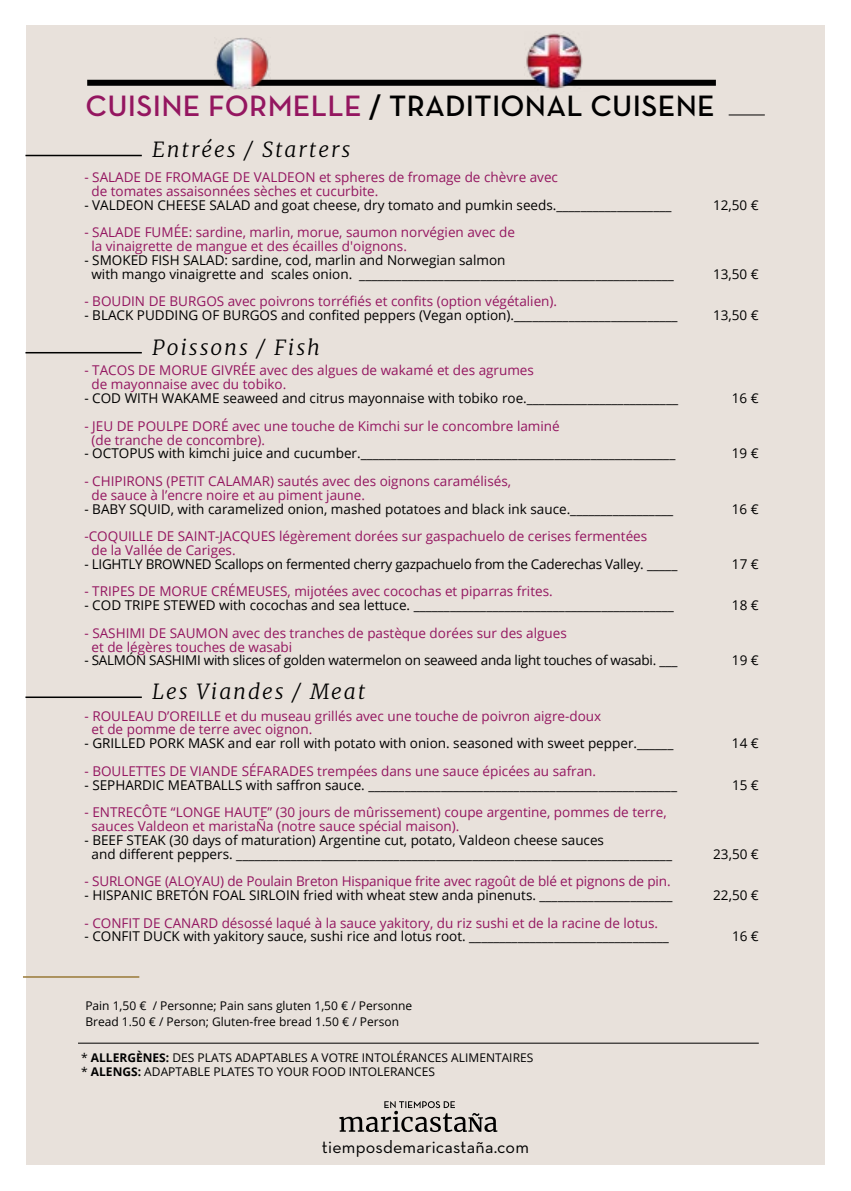
<style>
.page{position:relative;width:851px;height:1191px;background:#fff}
.page>*{position:absolute;margin:0;border:0;box-sizing:border-box;transform-origin:0 0}
.t1{font:600 30px "Neutra Text";letter-spacing:.01em;color:#000}
.t2{font:italic 300 21px "Merriweather";letter-spacing:.09em;color:#000}
.t3{font:18px "Neutra Text";letter-spacing:.01em;color:#000}
.t4{font:13.5px/13.8px "Open Sans";color:#941660}
.t5{font:13.5px/13.8px "Open Sans";color:#000}
.t6{font:13.5px "Open Sans";letter-spacing:-.02em;color:#000}
.t7{font:12px/16.5px "Open Sans";color:#000}
.s1{color:#941660}
.s2{font-weight:700}
</style>
<div class="page">
<div style="left:26px;top:26px;width:798px;height:1139px;background:#e8e1db"></div>
<hr style="left:78px;top:1042px;width:680px;height:1px;background:#000">
<svg style="left:339px;top:1101px;width:158px;height:31px"></svg>
<hr style="left:728px;top:115px;width:36px;height:1px;background:#000">
<div style="left:87px;top:80px;width:628px;height:6px;background:#000"></div>
<hr style="left:23px;top:976px;width:116px;height:1px;background:#997938">
<hr style="left:25px;top:155px;width:117px;height:1px;background:#000">
<hr style="left:25px;top:352px;width:117px;height:1px;background:#000">
<hr style="left:25px;top:696px;width:117px;height:2px;background:#000">
<img style="left:214px;top:38px;width:56px;height:52px">
<img style="left:524px;top:33px;width:65px;height:57px">
<h1 class="t1" style="left:85px;top:87px;width:630px"><span class="s1">CUISINE FORMELLE</span> / TRADITIONAL CUISENE</h1>
<h2 class="t2" style="left:152px;top:134px;width:199px">Entrées / Starters</h2>
<p class="t4" style="left:91px;top:170px;width:468px;text-indent:-7px">- SALADE DE FROMAGE DE VALDEON et spheres de fromage de chèvre avec de tomates assaisonnées sèches et cucurbite.</p>
<p class="t5" style="left:84px;top:198px;width:588px">- VALDEON CHEESE SALAD and goat cheese, dry tomato and pumkin seeds.___________________</p>
<p class="t5" style="left:713px;top:198px;width:47px">12,50 €</p>
<p class="t4" style="left:91px;top:225px;width:425px;text-indent:-7px">- SALADE FUMÉE: sardine, marlin, morue, saumon norvégien avec de la vinaigrette de mangue et des écailles d'oignons.</p>
<p class="t5" style="left:91px;top:253px;width:584px;text-indent:-7px">- SMOKED FISH SALAD: sardine, cod, marlin and Norwegian salmon<br>with mango vinaigrette and scales onion. ____________________________________________________</p>
<p class="t5" style="left:713px;top:267px;width:47px">13,50 €</p>
<p class="t4" style="left:84px;top:294px;width:474px">- BOUDIN DE BURGOS avec poivrons torréfiés et confits (option végétalien).</p>
<p class="t5" style="left:84px;top:308px;width:594px">- BLACK PUDDING OF BURGOS and confited peppers (Vegan option).___________________________</p>
<p class="t5" style="left:713px;top:308px;width:47px">13,50 €</p>
<p class="t4" style="left:91px;top:363px;width:444px;text-indent:-7px">- TACOS DE MORUE GIVRÉE avec des algues de wakamé et des agrumes de mayonnaise avec du tobiko.</p>
<p class="t5" style="left:84px;top:391px;width:595px">- COD WITH WAKAME seaweed and citrus mayonnaise with tobiko roe._________________________</p>
<p class="t5" style="left:731px;top:391px;width:28px">16 €</p>
<p class="t4" style="left:91px;top:418px;width:470px;text-indent:-7px">- JEU DE POULPE DORÉ avec une touche de Kimchi sur le concombre laminé (de tranche de concombre).</p>
<p class="t5" style="left:84px;top:446px;width:592px">- OCTOPUS with kimchi juice and cucumber.____________________________________________________</p>
<p class="t5" style="left:731px;top:446px;width:28px">19 €</p>
<p class="t4" style="left:91px;top:474px;width:421px;text-indent:-7px">- CHIPIRONS (PETIT CALAMAR) sautés avec des oignons caramélisés, de sauce à l’encre noire et au piment jaune.</p>
<p class="t5" style="left:84px;top:501px;width:590px">- BABY SQUID, with caramelized onion, mashed potatoes and black ink sauce._________________</p>
<p class="t5" style="left:731px;top:501px;width:28px">16 €</p>
<p class="t4" style="left:91px;top:529px;width:557px;text-indent:-7px">-COQUILLE DE SAINT-JACQUES légèrement dorées sur gaspachuelo de cerises fermentées de la Vallée de Cariges.</p>
<p class="t6" style="left:84px;top:554px;width:594px">- LIGHTLY BROWNED Scallops on fermented cherry gazpachuelo from the Caderechas Valley. _____</p>
<p class="t5" style="left:731px;top:556px;width:28px">17 €</p>
<p class="t4" style="left:84px;top:584px;width:469px">- TRIPES DE MORUE CRÉMEUSES, mijotées avec cocochas et piparras frites.</p>
<p class="t5" style="left:84px;top:598px;width:591px">- COD TRIPE STEWED with cocochas and sea lettuce. ___________________________________________</p>
<p class="t5" style="left:731px;top:598px;width:28px">18 €</p>
<p class="t4" style="left:91px;top:625px;width:477px;text-indent:-7px">- SASHIMI DE SAUMON avec des tranches de pastèque dorées sur des algues et de légères touches de wasabi</p>
<p class="t6" style="left:84px;top:651px;width:594px">- SALMÓN SASHIMI with slices of golden watermelon on seaweed anda light touches of wasabi. ___</p>
<p class="t5" style="left:731px;top:653px;width:28px">19 €</p>
<h2 class="t2" style="left:152px;top:332px;width:169px">Poissons / Fish</h2>
<h2 class="t2" style="left:152px;top:676px;width:214px">Les Viandes / Meat</h2>
<p class="t4" style="left:91px;top:708px;width:511px;text-indent:-7px">- ROULEAU D’OREILLE et du museau grillés avec une touche de poivron aigre-doux et de pomme de terre avec oignon.</p>
<p class="t5" style="left:84px;top:736px;width:590px">- GRILLED PORK MASK and ear roll with potato with onion. seasoned with sweet pepper.______</p>
<p class="t5" style="left:731px;top:736px;width:28px">14 €</p>
<p class="t4" style="left:84px;top:763px;width:513px">- BOULETTES DE VIANDE SÉFARADES trempées dans une sauce épicées au safran.</p>
<p class="t5" style="left:84px;top:777px;width:594px">- SEPHARDIC MEATBALLS with saffron sauce. ___________________________________________________</p>
<p class="t5" style="left:731px;top:777px;width:28px">15 €</p>
<p class="t4" style="left:91px;top:805px;width:576px;text-indent:-7px">- ENTRECÔTE “LONGE HAUTE” (30 jours de mûrissement) coupe argentine, pommes de terre, sauces Valdeon et maristaÑa (notre sauce spécial maison).</p>
<p class="t5" style="left:91px;top:832px;width:582px;text-indent:-7px">- BEEF STEAK (30 days of maturation) Argentine cut, potato, Valdeon cheese sauces<br>and different peppers. ________________________________________________________________________</p>
<p class="t5" style="left:713px;top:846px;width:47px">23,50 €</p>
<p class="t4" style="left:84px;top:874px;width:587px">- SURLONGE (ALOYAU) de Poulain Breton Hispanique frite avec ragoût de blé et pignons de pin.</p>
<p class="t5" style="left:84px;top:888px;width:589px">- HISPANIC BRETÓN FOAL SIRLOIN fried with wheat stew anda pinenuts. ______________________</p>
<p class="t5" style="left:713px;top:888px;width:47px">22,50 €</p>
<p class="t4" style="left:84px;top:915px;width:575px">- CONFIT DE CANARD désossé laqué à la sauce yakitory, du riz sushi et de la racine de lotus.</p>
<p class="t5" style="left:84px;top:929px;width:586px">- CONFIT DUCK with yakitory sauce, sushi rice and lotus root. _________________________________</p>
<p class="t5" style="left:731px;top:929px;width:28px">16 €</p>
<p class="t7" style="left:85px;top:996px;width:328px">Pain 1,50 € / Personne; Pain sans gluten 1,50 € / Personne<br>Bread 1.50 € / Person; Gluten-free bread 1.50 € / Person</p>
<p class="t7" style="left:81px;top:1049px;width:453px;line-height:14.4px">* <span class="s2">ALLERGÈNES:</span> DES PLATS ADAPTABLES A VOTRE INTOLÉRANCES ALIMENTAIRES * <span class="s2">ALENGS:</span> ADAPTABLE PLATES TO YOUR FOOD INTOLERANCES</p>
<h3 class="t3" style="left:322px;top:1135px;width:208px">tiemposdemaricastaña.com</h3>
</div>
